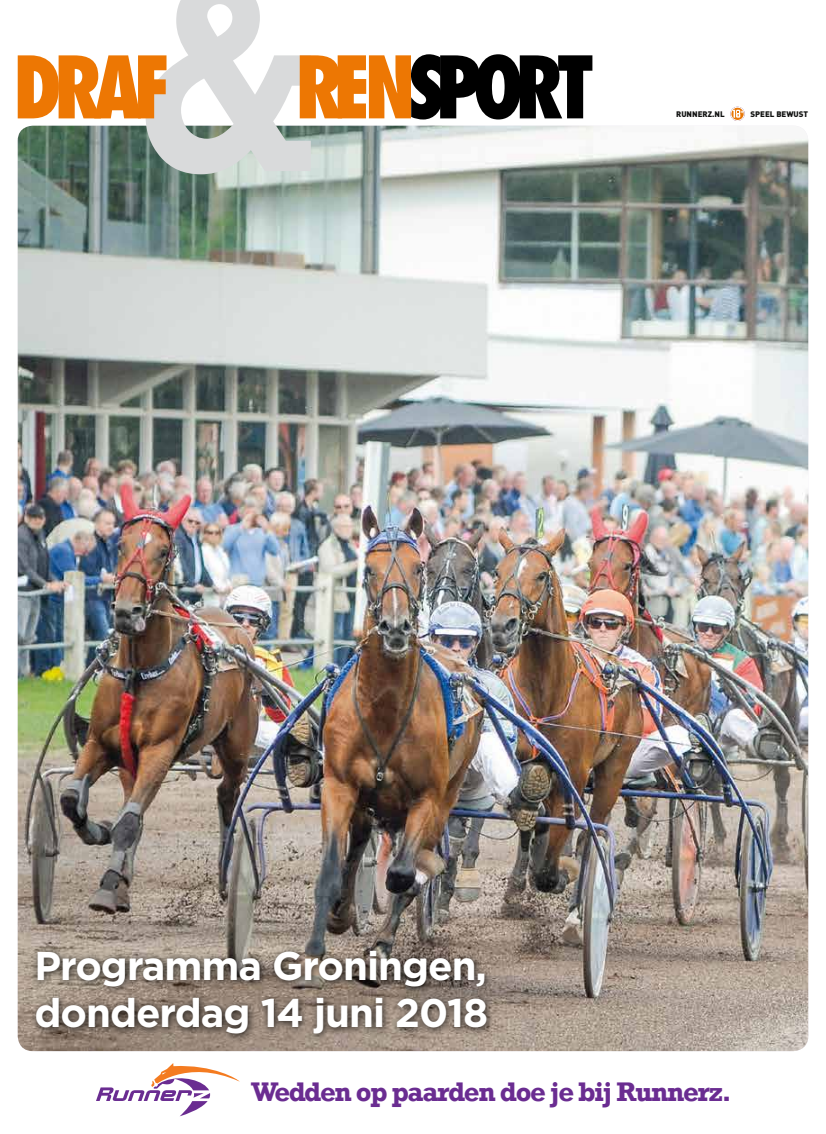
<style>
.page{position:relative;width:826px;height:1134px;background:#fff}
.page>*{position:absolute;margin:0;border:0;box-sizing:border-box;transform-origin:0 0}
.t1{font:700 40px/47.5px "Gotham";letter-spacing:-.025em;color:#fff}
.t2{font:700 27.62px "Rockwell";letter-spacing:-.05em;color:#6a2c91}
.t3{font:900 8px "DIN";color:#111211}
</style>
<div class="page">
<img style="left:18px;top:126px;width:790px;height:925px">
<svg style="left:18px;top:0;width:574px;height:174px"></svg>
<svg style="left:96px;top:1063px;width:144px;height:53px"></svg>
<svg style="left:730px;top:107px;width:14px;height:14px"></svg>
<div style="left:30px;top:944px;width:465px;height:98px;background:#000;opacity:.8"></div>
<p class="t3" style="left:676px;top:109px;width:50px">RUNNERZ.NL</p>
<p class="t3" style="left:750px;top:109px;width:59px">SPEEL BEWUST</p>
<p class="t1" style="left:35px;top:941px;width:455px">Programma Groningen, donderdag 14 juni 2018</p>
<p class="t2" style="left:251px;top:1074px;width:482px">Wedden op paarden doe je bij Runnerz.</p>
</div>
